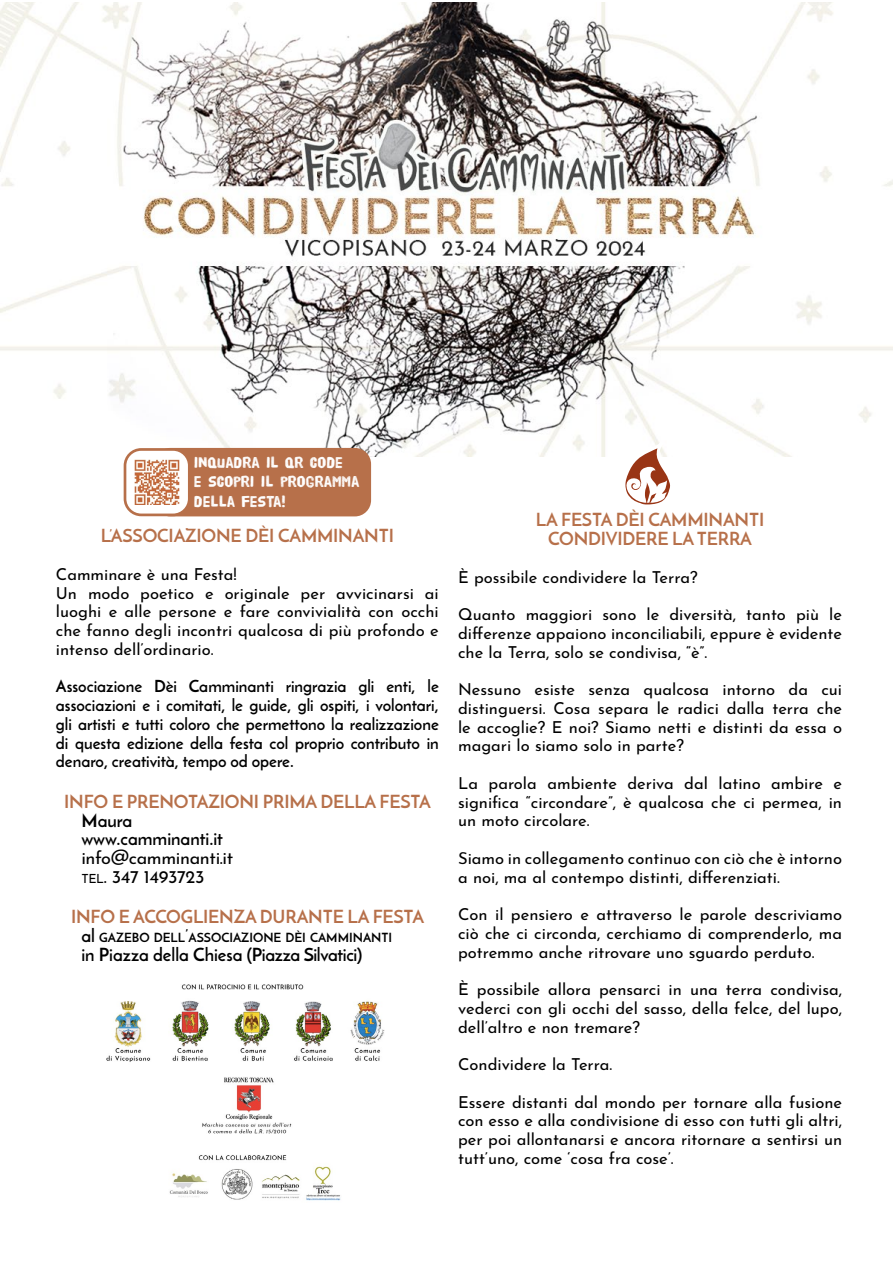
<style>
.page{position:relative;width:893px;height:1263px;background:#fff}
.page>*{position:absolute;margin:0;border:0;box-sizing:border-box;transform-origin:0 0}
.t1{font:700 18px/18.8px "Josefin Sans";letter-spacing:-.01em;color:#b7704a}
.t2{font:700 18px "Josefin Sans";letter-spacing:-.005em;color:#000}
.t3{font:18px/18.8px "Josefin Sans";letter-spacing:-.02em;color:#000}
.t4{font:16.5px/18.8px "Josefin Sans";color:#000;text-align:justify}
.t5{font:700 16.5px/18.8px "Josefin Sans";color:#000;text-align:justify}
.t6{font:16.2px/19.5px "HVD Poster";color:#fff}
.t7{font:700 12.6px "Josefin Sans";color:#000}
.s1{color:#000}
.s2{font-size:12.6px}
.s3{font-style:inherit}
.s4{font-size:18px}
</style>
<div class="page">
<img style="left:0;top:2px;width:893px;height:455px">
<svg style="left:621px;top:439px;width:54px;height:66px"></svg>
<img style="left:107px;top:984px;width:278px;height:217px">
<div style="left:154px;top:448px;width:217px;height:68px;background:#b7704a;border-radius:16px"></div>
<div style="left:125px;top:449px;width:64px;height:66px;background:#fff;border-radius:16px"></div>
<div style="left:124px;top:448px;width:67px;height:68px;border:3px solid #b7704a;border-radius:16px"></div>
<img style="left:135px;top:460px;width:44px;height:44px">
<p class="t6" style="left:194px;top:453px;width:167px">INQUADRA IL QR CODE<br>E SCOPRI IL PROGRAMMA<br>DELLA FESTA!</p>
<p class="t1" style="left:101px;top:526px;width:295px">L’ASSOCIAZIONE DÈI CAMMINANTI</p>
<p class="t4" style="left:56px;top:563px;width:384px;text-align:left">Camminare è una Festa!<br>Un modo poetico e originale per avvicinarsi ai luoghi e alle persone e fare convivialità con occhi che fanno degli incontri qualcosa di più profondo e intenso dell’ordinario.</p>
<p class="t5" style="left:56px;top:677px;width:384px">Associazione Dèi Camminanti ringrazia gli enti, le associazioni e i comitati, le guide, gli ospiti, i volontari, gli artisti e tutti coloro che permettono la realizzazione di questa edizione della festa col proprio contributo in denaro, creatività, tempo od opere.</p>
<p class="t1" style="left:81px;top:792px;width:351px;text-indent:-17px">INFO E PRENOTAZIONI PRIMA DELLA FESTA<br><span class="s1">M</span><span class="s1">aura<br>www.camminanti.it</span></p>
<p class="t3" style="left:81px;top:846px;width:153px">info@camminanti.it <span class="s2">tel</span><span class="s3">. 347 1493723</span></p>
<p class="t1" style="left:71px;top:907px;width:355px">INFO E ACCOGLIENZA DURANTE LA FESTA</p>
<p class="t7" style="left:81px;top:929px;width:312px"><span class="s4">al</span> GAZEBO DELL<span class="s4">’</span>ASSOCIAZIONE DÈI CAMM INANTI</p>
<p class="t2" style="left:81px;top:943px;width:282px">in Piazza della Chiesa (Piazza Silvatici)</p>
<p class="t1" style="left:536px;top:511px;width:230px;text-align:center">LA FESTA DÈI CAMMINANTI<br>CONDIVIDERE LA TERRA</p>
<p class="t4" style="left:458px;top:565px;width:241px">È possibile condividere la Terra?</p>
<p class="t4" style="left:458px;top:603px;width:385px">Quanto maggiori sono le diversità, tanto più le differenze appaiono inconciliabili, eppure è evidente che la Terra, solo se condivisa, “è”.</p>
<p class="t4" style="left:458px;top:678px;width:386px">Nessuno esiste senza qualcosa intorno da cui distinguersi. Cosa separa le radici dalla terra che le accoglie? E noi? Siamo netti e distinti da essa o magari lo siamo solo in parte?</p>
<p class="t4" style="left:458px;top:772px;width:385px">La parola ambiente deriva dal latino ambire e significa “circondare”, è qualcosa che ci permea, in un moto circolare.</p>
<p class="t4" style="left:458px;top:847px;width:385px">Siamo in collegamento continuo con ciò che è intorno a noi, ma al contempo distinti, differenziati.</p>
<p class="t4" style="left:458px;top:903px;width:385px">Con il pensiero e attraverso le parole descriviamo ciò che ci circonda, cerchiamo di comprenderlo, ma potremmo anche ritrovare uno sguardo perduto.</p>
<p class="t4" style="left:458px;top:978px;width:385px">È possibile allora pensarci in una terra condivisa, vederci con gli occhi del sasso, della felce, del lupo, dell’altro e non tremare?</p>
<p class="t4" style="left:458px;top:1053px;width:156px">Condividere la Terra.</p>
<p class="t4" style="left:458px;top:1090px;width:385px">Essere distanti dal mondo per tornare alla fusione con esso e alla condivisione di esso con tutti gli altri, per poi allontanarsi e ancora ritornare a sentirsi un tutt’uno, come ‘cosa fra cose’.</p>
</div>
